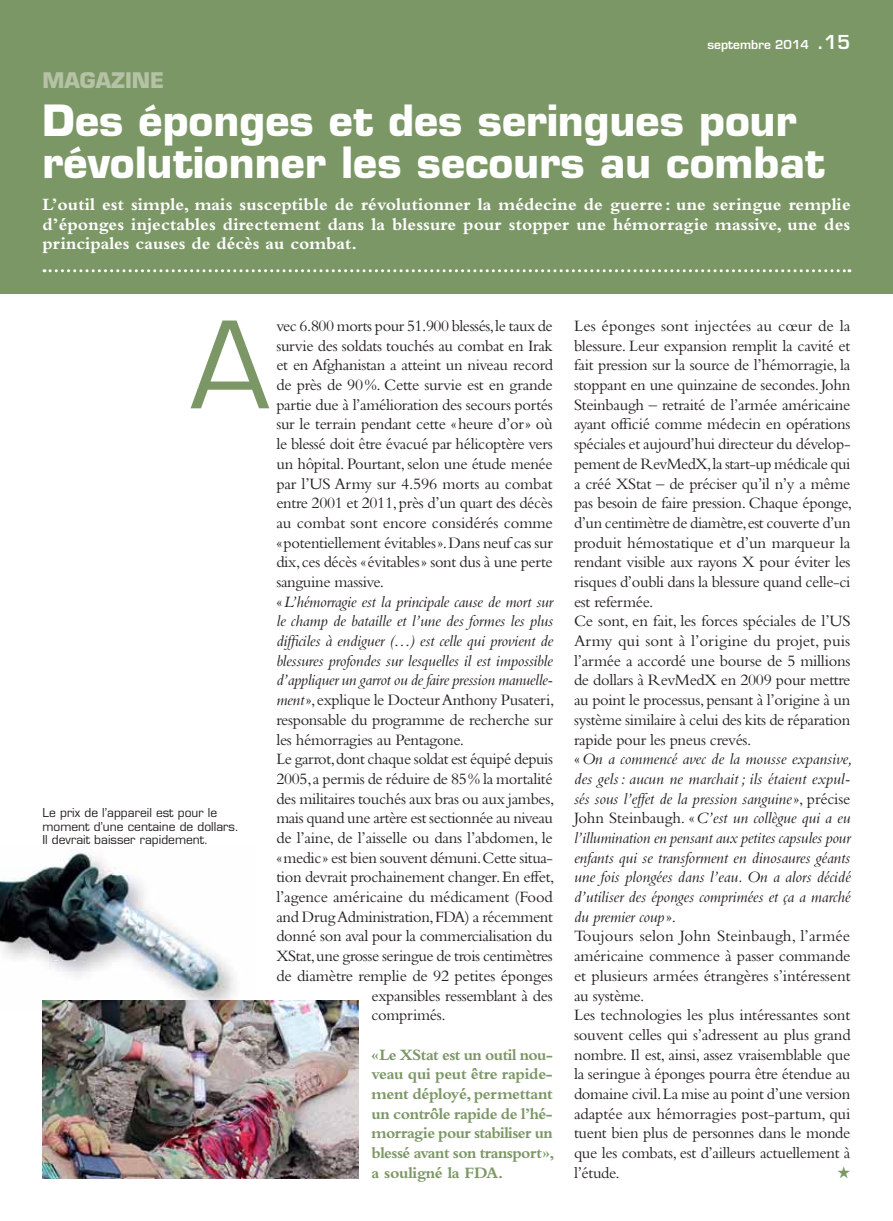
<style>
.page{position:relative;width:893px;height:1221px;background:#fff}
.page>*{position:absolute;margin:0;border:0;box-sizing:border-box;transform-origin:0 0}
.t1{font:117px "Eurostile";color:#7c9766}
.t2{font:700 42px/42px "Eurostile";color:#fff}
.t3{font:700 21px "Eurostile";color:#b5c2a5}
.t4{font:700 18px/19.5px "Bembo";color:#fff;text-align:justify}
.t5{font:16.5px/19.6px "Bembo";letter-spacing:-.02em;color:#231f20}
.t6{font:italic 16.5px "Bembo";letter-spacing:-.015em;color:#231f20}
.t7{font:700 16.5px/19.6px "Bembo";letter-spacing:-.035em;color:#7c9766;text-align:justify}
.t8{font:12px/13.5px "Eurostile";color:#231f20}
.t9{font:600 12px "Eurostile";color:#fff}
.s1{font-size:18.75px}
.s2{font-style:normal}
.s3{font-style:italic}
</style>
<div class="page">
<div style="left:0;top:0;width:893px;height:293px;background:#7c9766"></div>
<svg style="left:44px;top:269px;width:806px;height:3px"></svg>
<img style="left:42px;top:1013px;width:1px;height:26px">
<img style="left:0;top:849px;width:235px;height:164px">
<img style="left:43px;top:1000px;width:316px;height:178px">
<p class="t3" style="left:43px;top:72px;width:123px">MAGAZINE</p>
<p class="t9" style="left:707px;top:40px;width:144px">septembre 2014 <span class="s1">.15</span></p>
<h2 class="t2" style="left:43px;top:104px;width:784px">Des éponges et des seringues pour révolutionner les secours au combat</h2>
<p class="t4" style="left:43px;top:197px;width:810px">L’outil est simple, mais susceptible de révolutionner la médecine de guerre : une seringue remplie d’éponges injectables directement dans la blessure pour stopper une hémorragie massive, une des principales causes de décès au combat.</p>
<p class="t5" style="left:276px;top:317px;width:278px">vec 6.800 morts pour 51.900 blessés, le taux de</p>
<p class="t5" style="left:276px;top:337px;width:278px">survie des soldats touchés au combat en Irak</p>
<p class="t5" style="left:276px;top:357px;width:278px">et en Afghanistan a atteint un niveau record</p>
<p class="t5" style="left:276px;top:376px;width:278px">de près de 90 %. Cette survie est en grande</p>
<p class="t5" style="left:276px;top:396px;width:278px">partie due à l’amélioration des secours portés</p>
<p class="t5" style="left:276px;top:416px;width:278px">sur le terrain pendant cette « heure d’or » où</p>
<p class="t5" style="left:276px;top:435px;width:278px">le blessé doit être évacué par hélicoptère vers</p>
<p class="t5" style="left:276px;top:455px;width:278px">un hôpital. Pourtant, selon une étude menée</p>
<p class="t5" style="left:276px;top:475px;width:278px">par l’US Army sur 4.596 morts au combat</p>
<p class="t5" style="left:276px;top:495px;width:278px">entre 2001 et 2011, près d’un quart des décès</p>
<p class="t5" style="left:276px;top:514px;width:278px">au combat sont encore considérés comme</p>
<p class="t5" style="left:276px;top:534px;width:278px">« potentiellement évitables ». Dans neuf cas sur</p>
<p class="t5" style="left:276px;top:554px;width:278px">dix, ces décès « évitables » sont dus à une perte</p>
<p class="t5" style="left:276px;top:573px;width:109px">sanguine massive.</p>
<p class="t6" style="left:276px;top:595px;width:278px"><span class="s2">«</span> L’hémorragie est la principale cause de mort sur</p>
<p class="t6" style="left:276px;top:615px;width:278px">le champ de bataille et l’une des formes les plus</p>
<p class="t6" style="left:276px;top:635px;width:278px">difficiles à endiguer (…) est celle qui provient de</p>
<p class="t6" style="left:276px;top:654px;width:278px">blessures profondes sur lesquelles il est impossible</p>
<p class="t6" style="left:276px;top:674px;width:278px">d’appliquer un garrot ou de faire pression manuelle-</p>
<p class="t5" style="left:276px;top:691px;width:280px"><span class="s3">ment</span> », explique le Docteur Anthony Pusateri,</p>
<p class="t5" style="left:276px;top:711px;width:278px">responsable du programme de recherche sur</p>
<p class="t5" style="left:276px;top:731px;width:189px">les hémorragies au Pentagone.</p>
<p class="t5" style="left:276px;top:750px;width:278px">Le garrot, dont chaque soldat est équipé depuis</p>
<p class="t5" style="left:276px;top:770px;width:278px">2005, a permis de réduire de 85 % la mortalité</p>
<p class="t5" style="left:276px;top:790px;width:280px">des militaires touchés aux bras ou aux jambes,</p>
<p class="t5" style="left:276px;top:809px;width:278px">mais quand une artère est sectionnée au niveau</p>
<p class="t5" style="left:276px;top:829px;width:278px">de l’aine, de l’aisselle ou dans l’abdomen, le</p>
<p class="t5" style="left:276px;top:849px;width:278px">« medic » est bien souvent démuni. Cette situa-</p>
<p class="t5" style="left:276px;top:868px;width:280px">tion devrait prochainement changer. En effet,</p>
<p class="t5" style="left:276px;top:888px;width:278px">l’agence américaine du médicament (Food</p>
<p class="t5" style="left:276px;top:908px;width:278px">and Drug Administration, FDA) a récemment</p>
<p class="t5" style="left:276px;top:927px;width:278px">donné son aval pour la commercialisation du</p>
<p class="t5" style="left:276px;top:947px;width:278px">XStat, une grosse seringue de trois centimètres</p>
<p class="t5" style="left:276px;top:967px;width:278px">de diamètre remplie de 92 petites éponges</p>
<p class="t5" style="left:372px;top:987px;width:183px">expansibles ressemblant à des</p>
<p class="t5" style="left:372px;top:1006px;width:76px">comprimés.</p>
<p class="t7" style="left:372px;top:1046px;width:184px">« Le XStat est un outil nou&shy;veau qui peut être rapide&shy;ment déployé, permettant un contrôle rapide de l’hé&shy;morragie pour stabiliser un blessé avant son transport », a souligné la FDA.</p>
<h1 class="t1" style="left:190px;top:320px;width:82px">A</h1>
<p class="t8" style="left:43px;top:807px;width:198px">Le prix de l’appareil est pour le moment d’une centaine de dollars.<br>Il devrait baisser rapidement.</p>
<p class="t5" style="left:574px;top:317px;width:280px">Les éponges sont injectées au cœur de la blessure. Leur expansion remplit la cavité et fait pression sur la source de l’hémorragie, la stoppant en une quinzaine de secondes. John Steinbaugh – retraité de l’armée américaine ayant officié comme médecin en opérations spéciales et aujourd’hui directeur du dévelop&shy;pement de RevMedX, la start-up médicale qui a créé XStat – de préciser qu’il n’y a même pas besoin de faire pression. Chaque éponge, d’un centimètre de diamètre, est couverte d’un produit hémostatique et d’un marqueur la rendant visible aux rayons X pour éviter les risques d’oubli dans la blessure quand celle-ci est refermée.<br>Ce sont, en fait, les forces spéciales de l’US Army qui sont à l’origine du projet, puis l’armée a accordé une bourse de 5 millions de dollars à RevMedX en 2009 pour mettre au point le processus, pensant à l’origine à un système similaire à celui des kits de réparation rapide pour les pneus crevés.<br>« <span class="s3">On a commencé avec de la mousse expansive, des gels : aucun ne marchait ; ils étaient expul&shy;sés sous l’effet de la pression sanguine</span> », précise John Steinbaugh. « <span class="s3">C’est un collègue qui a eu l’illumination en pensant aux petites capsules pour enfants qui se transforment en dinosaures géants une fois plongées dans l’eau. On a alors décidé d’utiliser des éponges comprimées et ça a marché du premier coup</span> ».<br>Toujours selon John Steinbaugh, l’armée américaine commence à passer commande et plusieurs armées étrangères s’intéressent au système.<br>Les technologies les plus intéressantes sont souvent celles qui s’adressent au plus grand nombre. Il est, ainsi, assez vraisemblable que la seringue à éponges pourra être étendue au domaine civil. La mise au point d’une version adaptée aux hémorragies post-partum, qui tuent bien plus de personnes dans le monde que les combats, est d’ailleurs actuellement à l’étude.</p>
</div>
